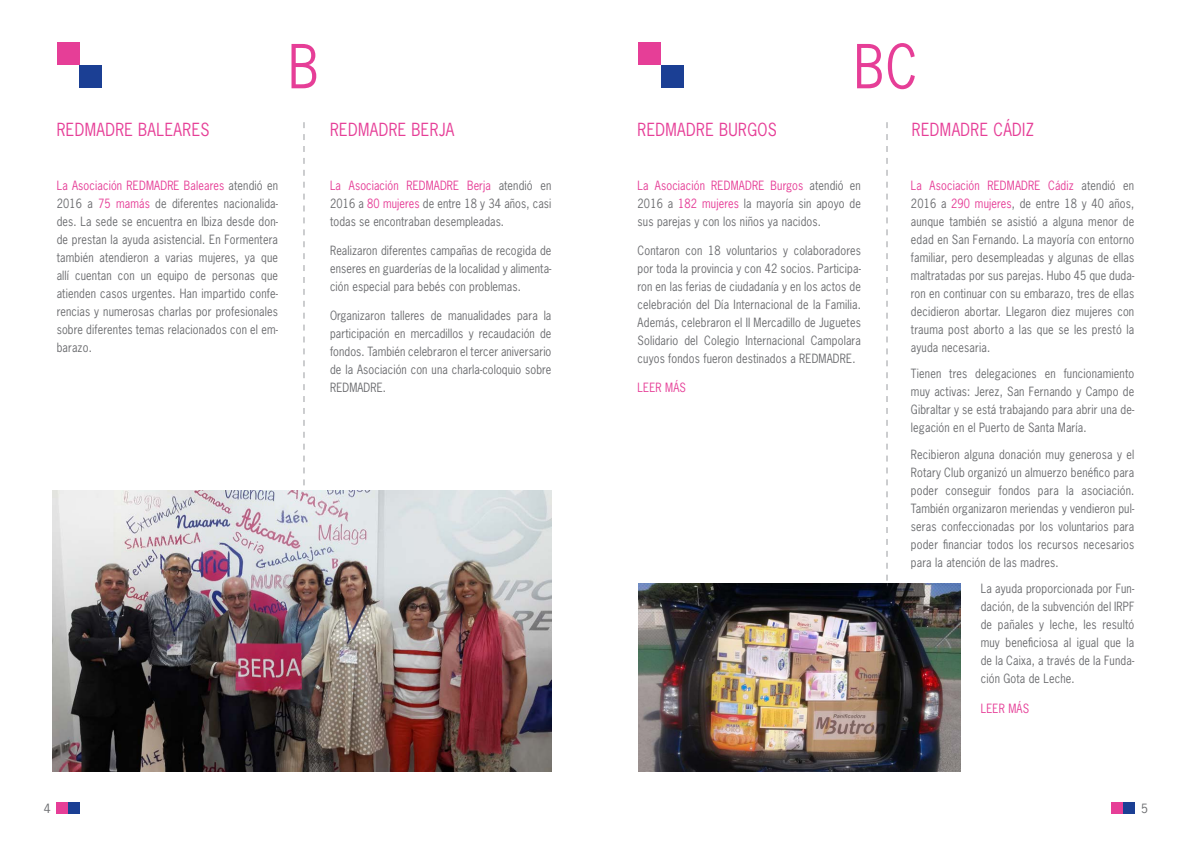
<style>
.page{position:relative;width:1191px;height:842px;background:#fff}
.page>*{position:absolute;margin:0;border:0;box-sizing:border-box;transform-origin:0 0}
.t1{font:57px "ERV News Gothic LH";color:#e63e97;scale:.9 1}
.t2{font:17px "ERV News Gothic LH";letter-spacing:.025em;color:#e63e97;scale:.9 1}
.t3{font:12px/18px "ERV News Gothic LH";letter-spacing:.015em;color:#6c6d70;text-align:justify;scale:.9 1}
.t4{font:12px "ERV News Gothic LH";letter-spacing:.015em;color:#e63e97;scale:.9 1}
.t5{font:12px "ERV News Gothic LH";letter-spacing:.015em;color:#6c6d70}
.s1{color:#e63e97}
</style>
<div class="page">
<div style="left:79px;top:65px;width:23px;height:23px;background:#1b3f94"></div>
<div style="left:57px;top:43px;width:22px;height:22px;background:#e63e97"></div>
<div style="left:660px;top:65px;width:23px;height:23px;background:#1b3f94"></div>
<div style="left:638px;top:43px;width:22px;height:22px;background:#e63e97"></div>
<div style="left:68px;top:802px;width:11px;height:12px;background:#1b3f94"></div>
<div style="left:57px;top:802px;width:11px;height:12px;background:#e63e97"></div>
<div style="left:1123px;top:802px;width:11px;height:12px;background:#1b3f94"></div>
<div style="left:1111px;top:802px;width:12px;height:12px;background:#e63e97"></div>
<svg style="left:303px;top:122px;width:2px;height:364px"></svg>
<svg style="left:886px;top:122px;width:1px;height:462px"></svg>
<img style="left:638px;top:584px;width:323px;height:187px">
<img style="left:52px;top:490px;width:499px;height:281px">
<p class="t1" style="left:288px;top:30px;width:35px">B</p>
<p class="t1" style="left:854px;top:30px;width:72px">BC</p>
<p class="t2" style="left:57px;top:119px;width:171px">REDMADRE BALEARES</p>
<p class="t2" style="left:637px;top:119px;width:156px">REDMADRE BURGOS</p>
<p class="t2" style="left:330px;top:119px;width:140px">REDMADRE BERJA</p>
<p class="t3" style="left:57px;top:176px;width:247px"><span class="s1">La Asociación REDMADRE Baleares</span> atendió en 2016 a <span class="s1">75 mamás</span> de diferentes nacionalida&shy;des. La sede se encuentra en Ibiza desde don&shy;de prestan la ayuda asistencial. En Formentera también atendieron a varias mujeres, ya que allí cuentan con un equipo de personas que atienden casos urgentes. Han impartido confe&shy;rencias y numerosas charlas por profesionales sobre diferentes temas relacionados con el em&shy;barazo.</p>
<p class="t3" style="left:330px;top:176px;width:247px"><span class="s1">La Asociación REDMADRE Berja</span> atendió en 2016 a <span class="s1">80 mujeres</span> de entre 18 y 34 años, casi todas se encontraban desempleadas.</p>
<p class="t3" style="left:330px;top:241px;width:247px">Realizaron diferentes campañas de recogida de enseres en guarderías de la localidad y alimenta&shy;ción especial para bebés con problemas.</p>
<p class="t3" style="left:330px;top:307px;width:247px">Organizaron talleres de manualidades para la participación en mercadillos y recaudación de fondos. También celebraron el tercer aniversario de la Asociación con una charla-coloquio sobre REDMADRE.</p>
<p class="t3" style="left:637px;top:176px;width:250px"><span class="s1">La Asociación REDMADRE Burgos</span> atendió en 2016 a <span class="s1">182 mujeres</span> la mayoría sin apoyo de sus parejas y con los niños ya nacidos.</p>
<p class="t3" style="left:637px;top:241px;width:250px">Contaron con 18 voluntarios y colaboradores por toda la provincia y con 42 socios. Participa&shy;ron en las ferias de ciudadanía y en los actos de celebración del Día Internacional de la Familia.<br>Además, celebraron el II Mercadillo de Juguetes Solidario del Colegio Internacional Campolara cuyos fondos fueron destinados a REDMADRE.</p>
<p class="t4" style="left:637px;top:380px;width:55px">LEER MÁS</p>
<p class="t2" style="left:912px;top:119px;width:137px">REDMADRE CÁDIZ</p>
<p class="t3" style="left:911px;top:176px;width:250px"><span class="s1">La Asociación REDMADRE Cádiz</span> atendió en 2016 a <span class="s1">290 mujeres</span>, de entre 18 y 40 años, aunque también se asistió a alguna menor de edad en San Fernando. La mayoría con entorno familiar, pero desempleadas y algunas de ellas maltratadas por sus parejas. Hubo 45 que duda&shy;ron en continuar con su embarazo, tres de ellas decidieron abortar. Llegaron diez mujeres con trauma post aborto a las que se les prestó la ayuda necesaria.</p>
<p class="t3" style="left:911px;top:365px;width:250px">Tienen tres delegaciones en funcionamiento muy activas: Jerez, San Fernando y Campo de Gibraltar y se está trabajando para abrir una de&shy;legación en el Puerto de Santa María.</p>
<p class="t3" style="left:911px;top:445px;width:250px">Recibieron alguna donación muy generosa y el Rotary Club organizó un almuerzo benéfico para poder conseguir fondos para la asociación.<br>También organizaron meriendas y vendieron pul&shy;seras confeccionadas por los voluntarios para poder financiar todos los recursos necesarios para la atención de las madres.</p>
<p class="t3" style="left:980px;top:580px;width:172px">La ayuda proporcionada por Fun&shy;dación, de la subvención del IRPF de pañales y leche, les resultó muy beneficiosa al igual que la de la Caixa, a través de la Funda&shy;ción Gota de Leche.</p>
<p class="t4" style="left:980px;top:700px;width:55px">LEER MÁS</p>
<p class="t5" style="left:44px;top:801px;width:8px">4</p>
<p class="t5" style="left:1141px;top:801px;width:8px">5</p>
</div>
